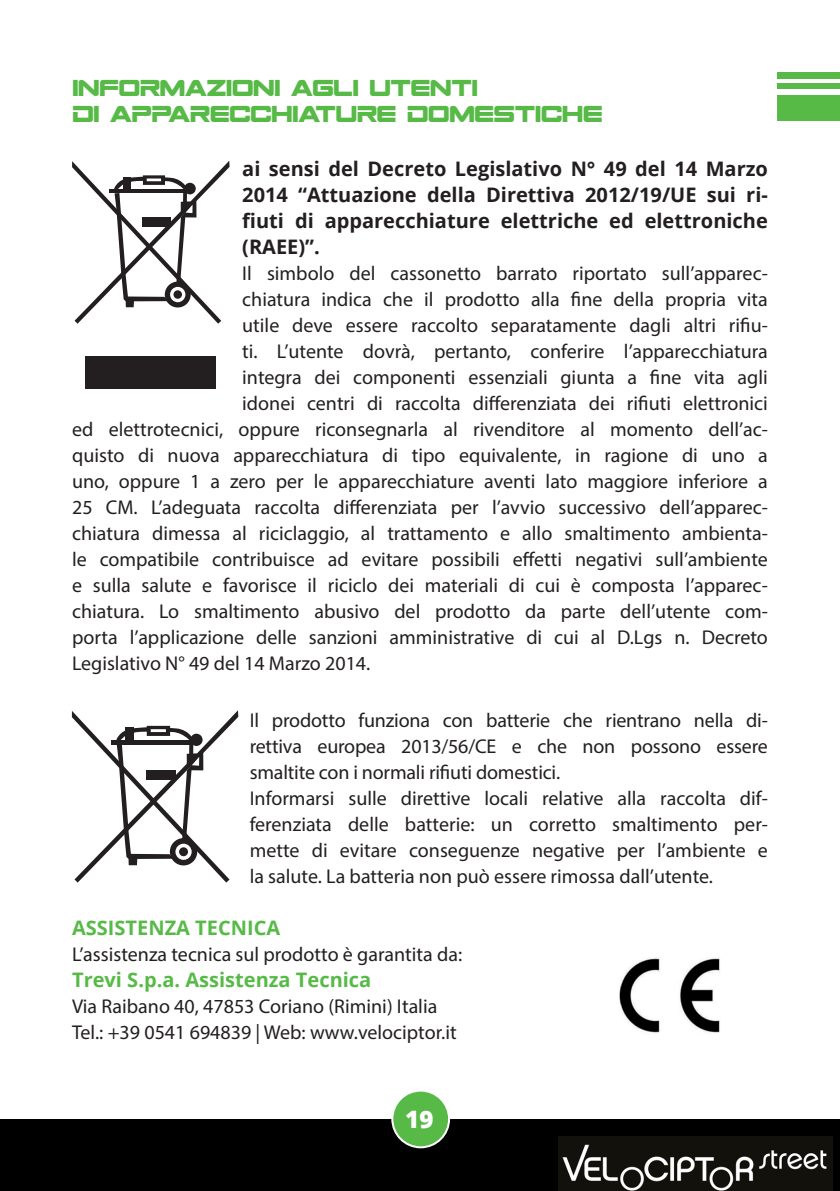
<style>
.page{position:relative;width:840px;height:1191px;background:#fff}
.page>*{position:absolute;margin:0;border:0;box-sizing:border-box;transform-origin:0 0}
.Titolo{font:32px "Space Ranger";letter-spacing:-.025em;color:#57ba47}
.t1{font:800 24px "Open Sans";color:#fff}
.Paragrafo{font:20px/26px "Myriad Pro";color:#231f20;text-align:justify}
.Paragrafo-2{font:700 20px/26px "Open Sans";color:#231f20;text-align:justify}
.Paragrafo-3{font:700 20px "Open Sans";color:#57ba47}
</style>
<div class="page">
<div style="left:0;top:1119px;width:839px;height:72px;background:#000001"></div>
<div style="left:392px;top:1090px;width:57px;height:57px;background:#57ba47;border-radius:50%"></div>
<div style="left:391px;top:1089px;width:59px;height:59px;border:2px solid #fff;border-radius:50%"></div>
<div style="left:776px;top:72px;width:63px;height:48px;background:#57ba47"></div>
<hr style="left:776px;top:79px;width:63px;height:4px;background:#fff">
<div style="left:776px;top:89px;width:63px;height:6px;background:#fff"></div>
<img style="left:558px;top:1136px;width:273px;height:55px">
<div style="left:85px;top:356px;width:131px;height:33px;background:#231f20"></div>
<svg style="left:72px;top:161px;width:157px;height:163px"></svg>
<div style="left:170px;top:287px;width:15px;height:15px;background:#fff;border-radius:50%"></div>
<div style="left:173px;top:290px;width:9px;height:9px;background:#231f20;border-radius:50%"></div>
<svg style="left:72px;top:710px;width:166px;height:172px"></svg>
<svg style="left:175px;top:843px;width:16px;height:17px"></svg>
<div style="left:179px;top:847px;width:9px;height:9px;background:#231f20;border-radius:50%"></div>
<img style="left:619px;top:957px;width:101px;height:76px">
<p class="Titolo" style="left:72px;top:74px;width:407px">informazioni agli utenti</p>
<p class="Titolo" style="left:72px;top:100px;width:532px">di apparecchiature domestiche</p>
<p class="Paragrafo-2" style="left:242px;top:155px;width:527px">ai sensi del Decreto Legislativo N° 49 del 14 Marzo 2014 “Attuazione della Direttiva 2012/19/UE sui ri&shy;fiuti di apparecchiature elettriche ed elettroniche (RAEE)”.</p>
<p class="Paragrafo" style="left:242px;top:260px;width:527px">Il simbolo del cassonetto barrato riportato sull’apparec-</p>
<p class="Paragrafo" style="left:242px;top:286px;width:527px">chiatura indica che il prodotto alla fine della propria vita</p>
<p class="Paragrafo" style="left:242px;top:312px;width:527px">utile deve essere raccolto separatamente dagli altri rifiu-</p>
<p class="Paragrafo" style="left:242px;top:338px;width:527px">ti. L’utente dovrà, pertanto, conferire l’apparecchiatura</p>
<p class="Paragrafo" style="left:242px;top:364px;width:527px">integra dei componenti essenziali giunta a fine vita agli</p>
<p class="Paragrafo" style="left:242px;top:390px;width:527px">idonei centri di raccolta differenziata dei rifiuti elettronici</p>
<p class="Paragrafo" style="left:72px;top:416px;width:697px">ed elettrotecnici, oppure riconsegnarla al rivenditore al momento dell’ac-</p>
<p class="Paragrafo" style="left:72px;top:442px;width:697px">quisto di nuova apparecchiatura di tipo equivalente, in ragione di uno a</p>
<p class="Paragrafo" style="left:72px;top:468px;width:696px">uno, oppure 1 a zero per le apparecchiature aventi lato maggiore inferiore a</p>
<p class="Paragrafo" style="left:72px;top:494px;width:697px">25 CM. L’adeguata raccolta differenziata per l’avvio successivo dell’apparec-</p>
<p class="Paragrafo" style="left:72px;top:520px;width:697px">chiatura dimessa al riciclaggio, al trattamento e allo smaltimento ambienta-</p>
<p class="Paragrafo" style="left:72px;top:546px;width:697px">le compatibile contribuisce ad evitare possibili effetti negativi sull’ambiente</p>
<p class="Paragrafo" style="left:72px;top:572px;width:697px">e sulla salute e favorisce il riciclo dei materiali di cui è composta l’apparec-</p>
<p class="Paragrafo" style="left:72px;top:598px;width:697px">chiatura. Lo smaltimento abusivo del prodotto da parte dell’utente com-</p>
<p class="Paragrafo" style="left:72px;top:624px;width:697px">porta l’applicazione delle sanzioni amministrative di cui al D.Lgs n. Decreto</p>
<p class="Paragrafo" style="left:72px;top:650px;width:299px">Legislativo N° 49 del 14 Marzo 2014.</p>
<p class="Paragrafo" style="left:249px;top:707px;width:519px">Il prodotto funziona con batterie che rientrano nella di&shy;rettiva europea 2013/56/CE e che non possono essere smaltite con i normali rifiuti domestici.</p>
<p class="Paragrafo" style="left:249px;top:785px;width:519px">Informarsi sulle direttive locali relative alla raccolta dif&shy;ferenziata delle batterie: un corretto smaltimento per&shy;mette di evitare conseguenze negative per l’ambiente e la salute. La batteria non può essere rimossa dall’utente.</p>
<p class="Paragrafo-3" style="left:72px;top:913px;width:210px">ASSISTENZA TECNICA</p>
<p class="Paragrafo" style="left:72px;top:941px;width:391px">L’assistenza tecnica sul prodotto è garantita da:</p>
<p class="Paragrafo-3" style="left:72px;top:965px;width:300px">Trevi S.p.a. Assistenza Tecnica</p>
<p class="Paragrafo" style="left:72px;top:993px;width:366px">Via Raibano 40, 47853 Coriano (Rimini) Italia</p>
<p class="Paragrafo" style="left:72px;top:1019px;width:386px">Tel.: +39 0541 694839 | Web: www.velociptor.it</p>
<p class="t1" style="left:405px;top:1101px;width:30px">19</p>
</div>
